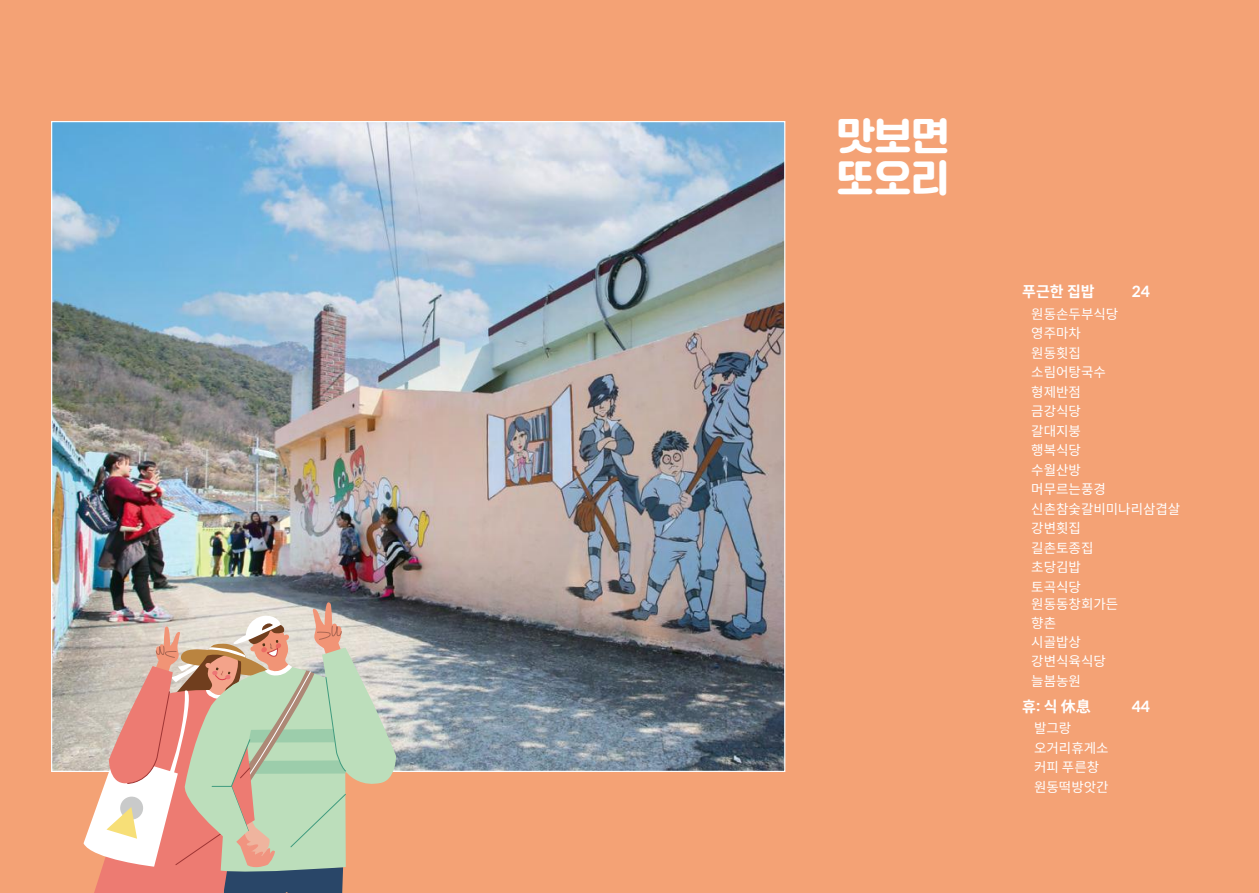
<style>
.page{position:relative;width:1259px;height:893px;background:#f4a275}
.page>*{position:absolute;margin:0;border:0;box-sizing:border-box;transform-origin:0 0}
.t1{font:37.5px/42px "SD Gd Gulim";color:#fff}
.t2{font:700 15px "Spoqa Han Sans Neo";color:#fff}
.t3{font:13.5px/19.5px "Spoqa Han Sans Neo";color:#fff}
</style>
<div class="page">
<img style="left:53px;top:123px;width:730px;height:647px">
<svg style="left:84px;top:602px;width:312px;height:291px;background:#cbb7a4"></svg>
<h1 class="t1" style="left:836px;top:115px;width:114px">맛보면 또오리</h1>
<p class="t2" style="left:1022px;top:281px;width:74px">푸근한 집밥</p>
<p class="t2" style="left:1132px;top:281px;width:19px">24</p>
<p class="t3" style="left:1031px;top:304px;width:151px">원동손두부식당<br>영주마차<br>원동횟집<br>소림어탕국수<br>형제반점<br>금강식당<br>갈대지붕<br>행복식당<br>수월산방<br>머무르는풍경 신촌참숯갈비미나리삼겹살 강변횟집<br>길촌토종집<br>초당김밥<br>토곡식당</p>
<p class="t3" style="left:1031px;top:594px;width:88px">원동동창회가든 향촌<br>시골밥상 강변식육식당 늘봄농원</p>
<p class="t2" style="left:1022px;top:696px;width:70px">휴: 식 休息</p>
<p class="t2" style="left:1132px;top:696px;width:19px">44</p>
<p class="t3" style="left:1034px;top:718px;width:76px">발그랑 오거리휴게소 커피 푸른창 원동떡방앗간</p>
</div>
